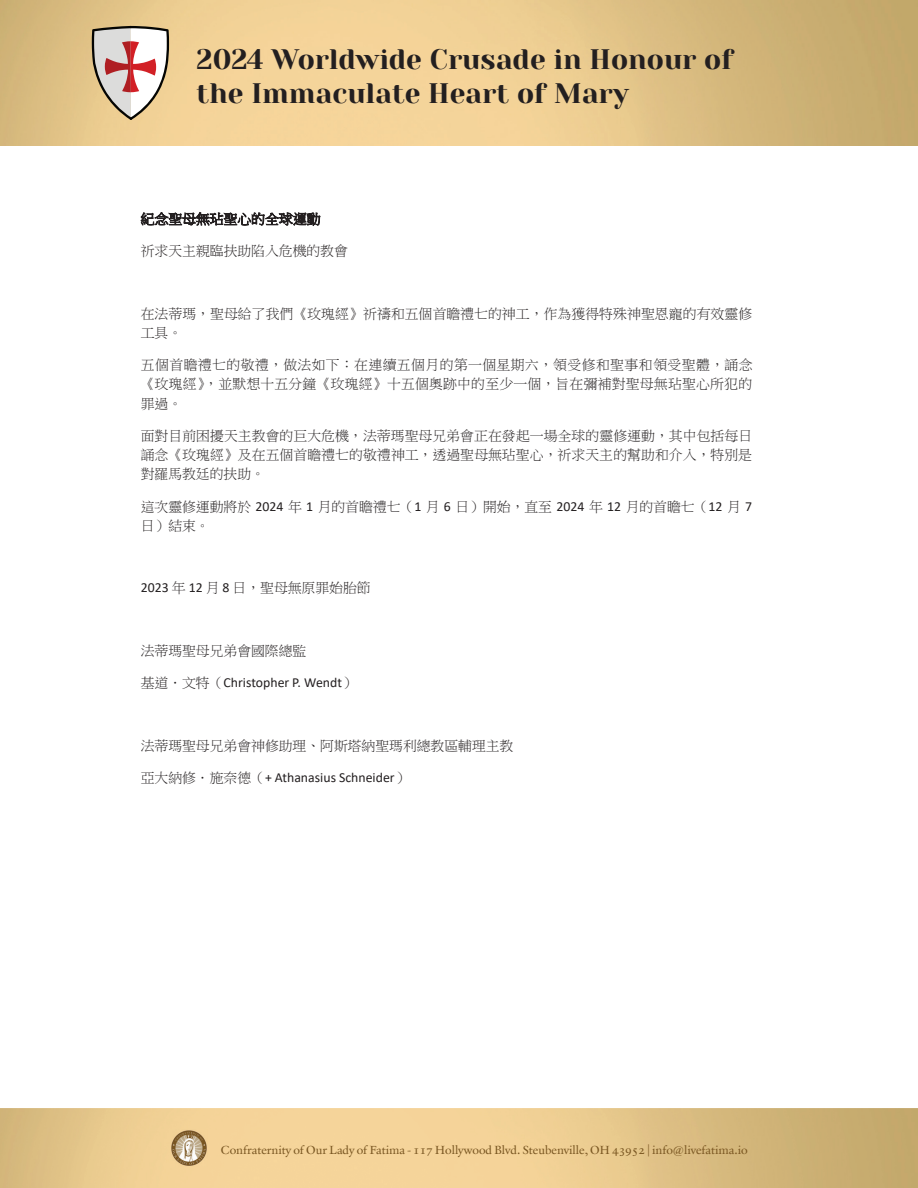
<style>
.page{position:relative;width:918px;height:1188px;background:#fff}
.page>*{position:absolute;margin:0;border:0;box-sizing:border-box;transform-origin:0 0}
.t1{font:28.05px/33.6px "Yeseva One";color:#231f20}
.t2{font:13.8px/19.4px "P Ming Li U";color:#231f20}
.t3{font:13.8px "Calibri";color:#231f20}
.t4{font:12px "Verdigris MVB TF Regular";color:#7a5722}
.s1{font-family:"Calibri"}
.s2{font-family:"P Ming Li U"}
</style>
<div class="page">
<img style="left:0;top:0;width:918px;height:146px">
<svg style="left:92px;top:26px;width:77px;height:94px"></svg>
<img style="left:170px;top:1129px;width:38px;height:38px">
<h1 class="t1" style="left:197px;top:41px;width:538px">2024 Worldwide Crusade in Honour of the Immaculate Heart of Mary</h1>
<p class="t2" style="left:141px;top:209px;width:181px">紀念聖母無玷聖心的全球運動</p>
<p class="t2" style="left:141px;top:241px;width:209px">祈求天主親臨扶助陷入危機的教會</p>
<p class="t2" style="left:141px;top:304px;width:613px">在法蒂瑪，聖母給了我們《玫瑰經》祈禱和五個首瞻禮七的神工，作為獲得特殊神聖恩寵的有效靈修工具。</p>
<p class="t2" style="left:141px;top:355px;width:613px;text-align:justify">五個首瞻禮七的敬禮，做法如下：在連續五個月的第一個星期六，領受修和聖事和領受聖體，誦念《玫瑰經》，並默想十五分鐘《玫瑰經》十五個奧跡中的至少一個，旨在彌補對聖母無玷聖心所犯的罪過。</p>
<p class="t2" style="left:141px;top:426px;width:613px;text-align:justify">面對目前困擾天主教會的巨大危機，法蒂瑪聖母兄弟會正在發起一場全球的靈修運動，其中包括每日誦念《玫瑰經》及在五個首瞻禮七的敬禮神工，透過聖母無玷聖心，祈求天主的幫助和介入，特別是對羅馬教廷的扶助。</p>
<p class="t2" style="left:141px;top:497px;width:613px">這次靈修運動將於 <span class="s1">2024</span> 年 <span class="s1">1</span> 月的首瞻禮七（<span class="s1">1</span> 月 <span class="s1">6</span> 日）開始，直至 <span class="s1">2024</span> 年 <span class="s1">12</span> 月的首瞻七（<span class="s1">12</span> 月 <span class="s1">7</span>日）結束。</p>
<p class="t2" style="left:141px;top:579px;width:231px"><span class="s1">2023</span> 年 <span class="s1">12</span> 月 <span class="s1">8</span> 日，聖母無原罪始胎節</p>
<p class="t2" style="left:141px;top:641px;width:167px">法蒂瑪聖母兄弟會國際總監</p>
<p class="t3" style="left:141px;top:673px;width:217px"><span class="s2">基道．文特（</span>Christopher P. Wendt<span class="s2">）</span></p>
<p class="t2" style="left:141px;top:736px;width:374px">法蒂瑪聖母兄弟會神修助理、阿斯塔納聖瑪利總教區輔理主教</p>
<p class="t3" style="left:141px;top:767px;width:270px"><span class="s2">亞大納修．施奈德（</span>+ Athanasius Schneider<span class="s2">）</span></p>
<p class="t4" style="left:221px;top:1142px;width:528px">Confraternity of Our Lady of Fatima - 117 Hollywood Blvd. Steubenville, OH 43952 | info@livefatima.io</p>
</div>
